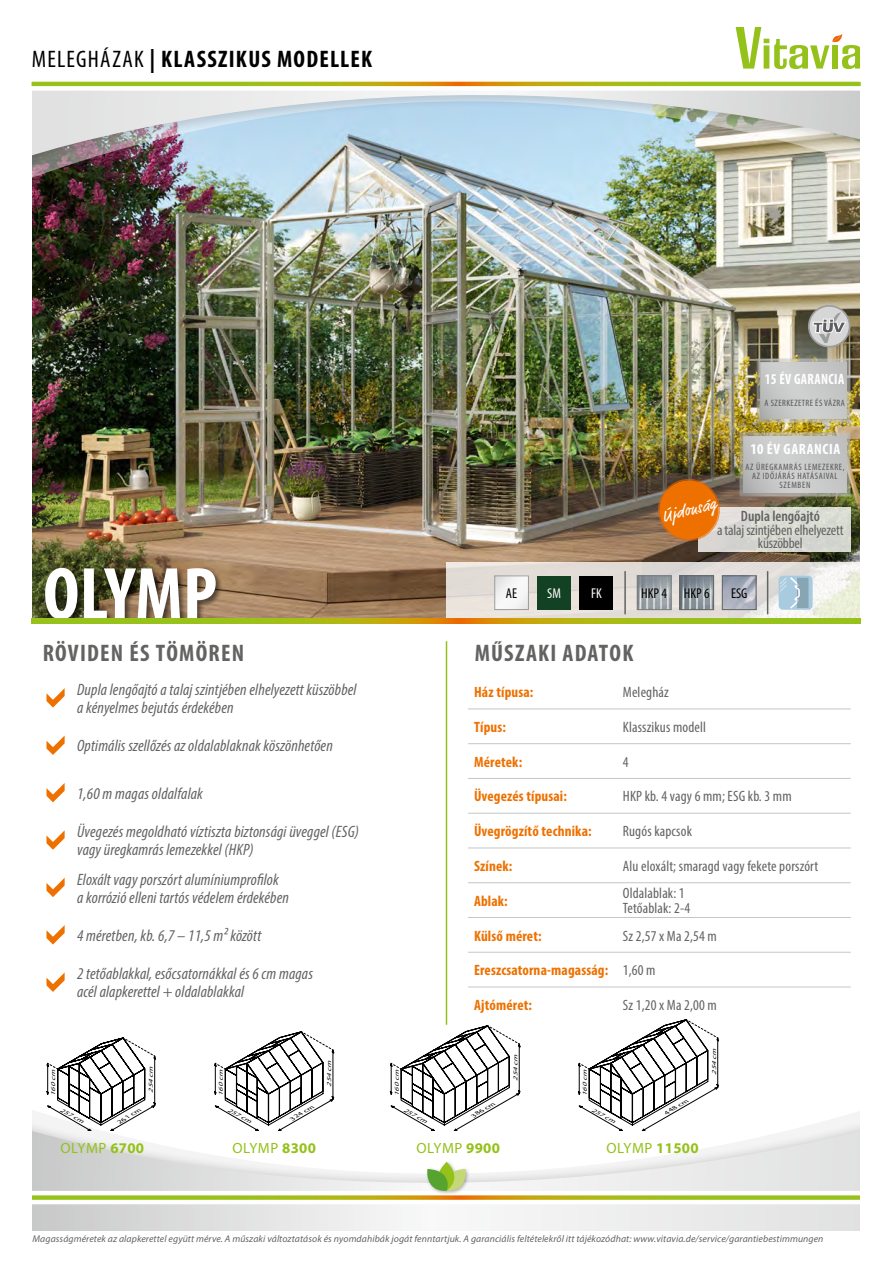
<style>
.page{position:relative;width:893px;height:1263px;background:#fff}
.page>*{position:absolute;margin:0;border:0;box-sizing:border-box;transform-origin:0 0}
.t1{font:700 condensed 75px "Myriad Pro";color:#fff}
.t2{font:700 condensed 24px "Myriad Pro";letter-spacing:.05em;color:#000}
.t3{font:700 condensed 24px "Myriad Pro";letter-spacing:.05em;color:#636362}
.t4{font:italic condensed 16.5px/18px "Myriad Pro";letter-spacing:.01em;color:#636362}
.t5{font:15.9px "Market Pro";color:#fff}
.t6{font:condensed 15px/15px "Myriad Pro";letter-spacing:.01em;color:#636362}
.t7{font:700 condensed 15px "Myriad Pro";letter-spacing:.01em;color:#ee7100}
.t8{font:condensed 15px/13.5px "Myriad Pro";letter-spacing:-.01em;color:#626261;text-align:center}
.t9{font:600 condensed 15px "Myriad Pro";color:#626261}
.t10{font:700 condensed 15px "Myriad Pro";letter-spacing:.03em;color:#fff;scale:.91 1}
.t11{font:700 condensed 15px "Myriad Pro";letter-spacing:.03em;color:#fff}
.t12{font:14.85px "Myriad Pro";letter-spacing:.035em;color:#94c11a}
.t13{font:condensed 14.25px "Myriad Pro";color:#000}
.t14{font:condensed 14.25px "Myriad Pro";color:#fff}
.t15{font:italic 9.75px "Myriad Pro";letter-spacing:.01em;color:#636362}
.t16{font:condensed 9.3px/9.3px "Myriad Pro";letter-spacing:.07em;color:#565655;text-align:center}
.t17{font:condensed 9.3px "Myriad Pro";letter-spacing:.05em;color:#565655}
.t18{font:italic 5.85px "Myriad Pro";color:#000;scale:1.42 1}
.s1{font-weight:400}
.s2{font-weight:400;color:#636362}
.s3{font-weight:700}
</style>
<div class="page">
<svg style="left:32px;top:1097px;width:828px;height:134px"></svg>
<svg style="left:32px;top:1206px;width:828px;height:24px"></svg>
<img style="left:32px;top:225px;width:828px;height:394px">
<svg style="left:446px;top:562px;width:415px;height:57px;background:#e1ddd3"></svg>
<div style="left:44px;top:566px;width:179px;height:61px;background:#000;opacity:.54"></div>
<img style="left:32px;top:193px;width:828px;height:32px">
<div style="left:14px;top:80px;width:879px;height:113px;background:#000;opacity:.15"></div>
<svg style="left:32px;top:27px;width:829px;height:129px"></svg>
<div style="left:0;top:0;width:32px;height:1263px;background:#fff"></div>
<div style="left:861px;top:0;width:32px;height:1263px;background:#fff"></div>
<hr style="left:446px;top:641px;width:1px;height:384px;background:#94c11a">
<div style="left:425px;top:1160px;width:45px;height:36px;background:#fff"></div>
<svg style="left:32px;top:1162px;width:828px;height:44px"></svg>
<svg style="left:31px;top:75px;width:830px;height:18px"></svg>
<svg style="left:214px;top:1031px;width:120px;height:100px"></svg>
<svg style="left:390px;top:1024px;width:130px;height:107px"></svg>
<svg style="left:578px;top:1019px;width:141px;height:112px"></svg>
<svg style="left:47px;top:1037px;width:109px;height:94px"></svg>
<hr style="left:767px;top:571px;width:1px;height:43px;background:#636362">
<hr style="left:624px;top:571px;width:2px;height:43px;background:#636362">
<svg style="left:779px;top:576px;width:34px;height:34px"></svg>
<svg style="left:780px;top:577px;width:28px;height:31px"></svg>
<svg style="left:497px;top:578px;width:30px;height:30px"></svg>
<div style="left:495px;top:576px;width:34px;height:34px;border:1px solid #9c9c9d"></div>
<div style="left:537px;top:576px;width:34px;height:33px;background:#124223"></div>
<div style="left:580px;top:576px;width:33px;height:33px;background:#000"></div>
<img style="left:724px;top:578px;width:30px;height:30px">
<div style="left:722px;top:576px;width:34px;height:34px;border:1px solid #636362"></div>
<img style="left:682px;top:578px;width:30px;height:30px">
<div style="left:680px;top:576px;width:34px;height:34px;border:1px solid #636362"></div>
<img style="left:639px;top:578px;width:30px;height:30px">
<div style="left:637px;top:576px;width:34px;height:34px;border:1px solid #636362"></div>
<img style="left:755px;top:357px;width:97px;height:67px">
<img style="left:738px;top:431px;width:114px;height:67px">
<div style="left:698px;top:507px;width:152px;height:45px;background:linear-gradient(to right,#dad7d4,#d7dad1)"></div>
<svg style="left:656px;top:477px;width:66px;height:66px;background:#cc7425"></svg>
<div style="left:31px;top:621px;width:829px;height:17px;background:#fff"></div>
<svg style="left:32px;top:619px;width:829px;height:4px;background:#aab515"></svg>
<svg style="left:808px;top:305px;width:42px;height:42px;background:#b2b1ad"></svg>
<svg style="left:46px;top:688px;width:19px;height:20px"></svg>
<svg style="left:46px;top:735px;width:19px;height:20px"></svg>
<svg style="left:46px;top:783px;width:19px;height:19px"></svg>
<svg style="left:46px;top:830px;width:19px;height:20px"></svg>
<svg style="left:46px;top:878px;width:19px;height:19px"></svg>
<svg style="left:46px;top:925px;width:19px;height:19px"></svg>
<svg style="left:46px;top:972px;width:19px;height:20px"></svg>
<hr style="left:468px;top:708px;width:149px;height:1px;background:#c5c6c6">
<hr style="left:617px;top:708px;width:234px;height:1px;background:#c5c6c6">
<hr style="left:468px;top:743px;width:149px;height:1px;background:#c5c6c6">
<hr style="left:617px;top:743px;width:234px;height:1px;background:#c5c6c6">
<hr style="left:468px;top:778px;width:149px;height:1px;background:#c5c6c6">
<hr style="left:617px;top:778px;width:234px;height:1px;background:#c5c6c6">
<hr style="left:468px;top:813px;width:149px;height:1px;background:#c5c6c6">
<hr style="left:617px;top:813px;width:234px;height:1px;background:#c5c6c6">
<hr style="left:468px;top:847px;width:149px;height:1px;background:#c5c6c6">
<hr style="left:617px;top:847px;width:234px;height:1px;background:#c5c6c6">
<hr style="left:468px;top:882px;width:149px;height:1px;background:#c5c6c6">
<hr style="left:617px;top:882px;width:234px;height:1px;background:#c5c6c6">
<hr style="left:468px;top:917px;width:149px;height:1px;background:#c5c6c6">
<hr style="left:617px;top:917px;width:234px;height:1px;background:#c5c6c6">
<hr style="left:468px;top:952px;width:149px;height:1px;background:#c5c6c6">
<hr style="left:617px;top:952px;width:234px;height:1px;background:#c5c6c6">
<hr style="left:468px;top:987px;width:149px;height:1px;background:#c5c6c6">
<hr style="left:617px;top:987px;width:234px;height:1px;background:#c5c6c6">
<h2 class="t2" style="left:32px;top:44px;width:342px"><span class="s1">MELEGHÁZAK</span> | KLASSZIKUS MODELLEK</h2>
<h1 class="t1" style="left:43px;top:547px;width:175px">OLYMP</h1>
<h2 class="t3" style="left:43px;top:638px;width:203px">RÖVIDEN ÉS TÖMÖREN</h2>
<p class="t4" style="left:77px;top:680px;width:281px">Dupla lengőajtó a talaj szintjében elhelyezett küszöbbel a kényelmes bejutás érdekében</p>
<p class="t4" style="left:77px;top:737px;width:257px">Optimális szellőzés az oldalablaknak köszönhetően</p>
<p class="t4" style="left:77px;top:784px;width:127px">1,60 m magas oldalfalak</p>
<p class="t4" style="left:77px;top:822px;width:283px">Üvegezés megoldható víztiszta biztonsági üveggel (ESG) vagy üregkamrás lemezekkel (HKP)</p>
<p class="t4" style="left:77px;top:870px;width:213px">Eloxált vagy porszórt alumíniumprofilok a korrózió elleni tartós védelem érdekében</p>
<p class="t4" style="left:77px;top:926px;width:186px">4 méretben, kb. 6,7 – 11,5 m² között</p>
<p class="t4" style="left:77px;top:965px;width:238px">2 tetőablakkal, esőcsatornákkal és 6 cm magas acél alapkerettel + oldalablakkal</p>
<p class="t18" style="left:50px;top:1096px;width:22px;rotate:-90deg">160 cm</p>
<p class="t18" style="left:147px;top:1093px;width:22px;rotate:-90deg">254 cm</p>
<p class="t18" style="left:62px;top:1106px;width:20px;rotate:30deg">257 cm</p>
<p class="t18" style="left:117px;top:1119px;width:20px;rotate:-30deg">261 cm</p>
<p class="t18" style="left:217px;top:1096px;width:22px;rotate:-90deg">160 cm</p>
<p class="t18" style="left:326px;top:1087px;width:22px;rotate:-90deg">254 cm</p>
<p class="t18" style="left:230px;top:1106px;width:20px;rotate:30deg">257 cm</p>
<p class="t18" style="left:290px;top:1116px;width:20px;rotate:-30deg">324 cm</p>
<p class="t10" style="left:765px;top:369px;width:89px">15 ÉV GARANCIA</p>
<p class="t17" style="left:765px;top:397px;width:82px">A SZERKEZETRE ÉS VÁZRA</p>
<p class="t11" style="left:750px;top:440px;width:92px">10 ÉV GARANCIA</p>
<p class="t16" style="left:745px;top:462px;width:100px">AZ ÜREGKAMRÁS LEMEZEKRE,<br>AZ IDŐJÁRÁS HATÁSAIVAL<br>SZEMBEN</p>
<p class="t5" style="left:660px;top:506px;width:56px;rotate:-13deg">Újdonság</p>
<p class="t9" style="left:741px;top:507px;width:80px">Dupla lengőajtó</p>
<p class="t8" style="left:717px;top:523px;width:128px">a talaj szintjében elhelyezett küszöbbel</p>
<p class="t13" style="left:506px;top:585px;width:13px">AE</p>
<p class="t14" style="left:547px;top:585px;width:15px">SM</p>
<p class="t14" style="left:591px;top:585px;width:12px">FK</p>
<p class="t13" style="left:731px;top:585px;width:18px">ESG</p>
<p class="t13" style="left:641px;top:585px;width:27px">HKP 4</p>
<p class="t13" style="left:684px;top:585px;width:27px">HKP 6</p>
<p class="t18" style="left:393px;top:1096px;width:22px;rotate:-90deg">160 cm</p>
<h2 class="t3" style="left:475px;top:638px;width:160px">MŰSZAKI ADATOK</h2>
<p class="t7" style="left:474px;top:683px;width:61px">Ház típusa:</p>
<p class="t6" style="left:623px;top:684px;width:48px">Melegház</p>
<p class="t7" style="left:474px;top:717px;width:33px">Típus:</p>
<p class="t6" style="left:623px;top:719px;width:85px">Klasszikus modell</p>
<p class="t7" style="left:474px;top:752px;width:50px">Méretek:</p>
<p class="t6" style="left:623px;top:754px;width:7px">4</p>
<p class="t7" style="left:474px;top:787px;width:94px">Üvegezés típusai:</p>
<p class="t6" style="left:623px;top:789px;width:170px">HKP kb. 4 vagy 6 mm; ESG kb. 3 mm</p>
<p class="t7" style="left:474px;top:822px;width:119px">Üvegrögzítő technika:</p>
<p class="t6" style="left:623px;top:823px;width:71px">Rugós kapcsok</p>
<p class="t7" style="left:474px;top:857px;width:40px">Színek:</p>
<p class="t6" style="left:623px;top:858px;width:197px">Alu eloxált; smaragd vagy fekete porszórt</p>
<p class="t7" style="left:474px;top:891px;width:35px">Ablak:</p>
<p class="t6" style="left:623px;top:885px;width:69px">Oldalablak: 1<br>Tetőablak: 2-4</p>
<p class="t7" style="left:474px;top:926px;width:69px">Külső méret:</p>
<p class="t6" style="left:623px;top:928px;width:95px">Sz 2,57 x Ma 2,54 m</p>
<p class="t7" style="left:474px;top:961px;width:183px">Ereszcsatorna-magasság: <span class="s2">1,60 m</span></p>
<p class="t7" style="left:474px;top:996px;width:59px">Ajtóméret:</p>
<p class="t6" style="left:623px;top:997px;width:95px">Sz 1,20 x Ma 2,00 m</p>
<p class="t18" style="left:512px;top:1081px;width:22px;rotate:-90deg">254 cm</p>
<p class="t18" style="left:581px;top:1096px;width:22px;rotate:-90deg">160 cm</p>
<p class="t18" style="left:710px;top:1075px;width:22px;rotate:-90deg">254 cm</p>
<p class="t18" style="left:406px;top:1106px;width:20px;rotate:30deg">257 cm</p>
<p class="t18" style="left:471px;top:1113px;width:20px;rotate:-30deg">386 cm</p>
<p class="t18" style="left:594px;top:1106px;width:20px;rotate:30deg">257 cm</p>
<p class="t18" style="left:664px;top:1110px;width:20px;rotate:-30deg">448 cm</p>
<p class="t12" style="left:60px;top:1138px;width:85px">OLYMP <span class="s3">6700</span></p>
<p class="t12" style="left:232px;top:1138px;width:85px">OLYMP <span class="s3">8300</span></p>
<p class="t12" style="left:416px;top:1138px;width:85px">OLYMP <span class="s3">9900</span></p>
<p class="t12" style="left:606px;top:1138px;width:94px">OLYMP <span class="s3">11500</span></p>
<p class="t15" style="left:33px;top:1233px;width:792px">Magasságméretek az alapkerettel együtt mérve. A műszaki változtatások és nyomdahibák jogát fenntartjuk. A garanciális feltételekről itt tájékozódhat: www.vitavia.de/service/garantiebestimmungen</p>
</div>
